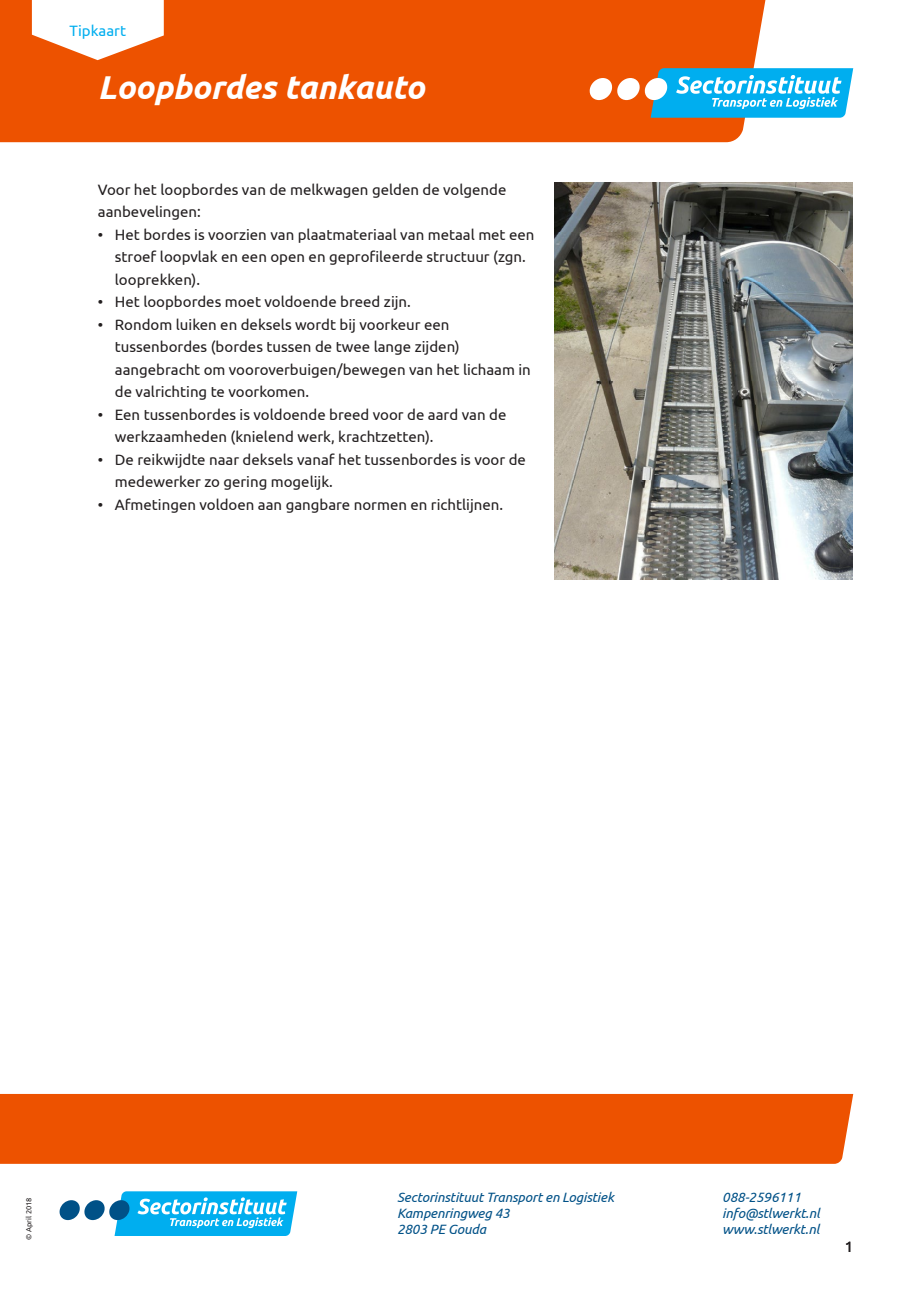
<style>
.page{position:relative;width:919px;height:1289px;background:#fff}
.page>*{position:absolute;margin:0;border:0;box-sizing:border-box;transform-origin:0 0}
.t1{font:italic 700 33px "Ubuntu";letter-spacing:-.005em;color:#fff}
.t2{font:15px/22.5px "Ubuntu";color:#231f20}
.t3{font:15px "Ubuntu";color:#00aeef}
.t4{font:italic 13.5px/16.2px "Ubuntu";letter-spacing:-.01em;color:#005187}
.t5{font:7.5px "Ubuntu";color:#231f20}
</style>
<div class="page">
<div style="left:0;top:0;width:766px;height:142px;background:#ed5200"></div>
<svg style="left:589px;top:68px;width:264px;height:50px"></svg>
<svg style="left:32px;top:0;width:132px;height:60px"></svg>
<div style="left:0;top:1093px;width:853px;height:70px;background:#ed5200"></div>
<svg style="left:60px;top:1191px;width:237px;height:44px"></svg>
<div style="left:100px;top:72px;width:179px;height:33px;background:#ed5200"></div>
<div style="left:287px;top:72px;width:139px;height:28px;background:#ed5200"></div>
<img style="left:554px;top:183px;width:298px;height:397px">
<p class="t3" style="left:70px;top:22px;width:58px">Tipkaart</p>
<p class="t1" style="left:98px;top:67px;width:328px">Loopbordes tankauto</p>
<p class="t2" style="left:98px;top:177px;width:410px">Voor het loopbordes van de melkwagen gelden de volgende aanbevelingen:</p>
<p class="t2" style="left:115px;top:222px;width:421px;text-indent:-17px">• Het bordes is voorzien van plaatmateriaal van metaal met een stroef loopvlak en een open en geprofileerde structuur (zgn. looprekken).</p>
<p class="t2" style="left:98px;top:290px;width:314px">• Het loopbordes moet voldoende breed zijn.</p>
<p class="t2" style="left:115px;top:312px;width:417px;text-indent:-17px">• Rondom luiken en deksels wordt bij voorkeur een tussenbordes (bordes tussen de twee lange zijden) aangebracht om vooroverbuigen/bewegen van het lichaam in de valrichting te voorkomen.</p>
<p class="t2" style="left:115px;top:402px;width:393px;text-indent:-17px">• Een tussenbordes is voldoende breed voor de aard van de werkzaamheden (knielend werk, krachtzetten).</p>
<p class="t2" style="left:115px;top:447px;width:412px;text-indent:-17px">• De reikwijdte naar deksels vanaf het tussenbordes is voor de medewerker zo gering mogelijk.</p>
<p class="t2" style="left:98px;top:492px;width:407px">• Afmetingen voldoen aan gangbare normen en richtlijnen.</p>
<p class="t5" style="left:24px;top:1239px;width:44px;rotate:-90deg">© April 2018</p>
<p class="t4" style="left:397px;top:1188px;width:218px">Sectorinstituut Transport en Logistiek<br>Kampenringweg 43<br>2803 PE Gouda</p>
<p class="t4" style="left:722px;top:1188px;width:99px">088-2596111 info@stlwerkt.nl www.stlwerkt.nl</p>
<p class="t2" style="left:844px;top:1234px;width:10px">1</p>
</div>
